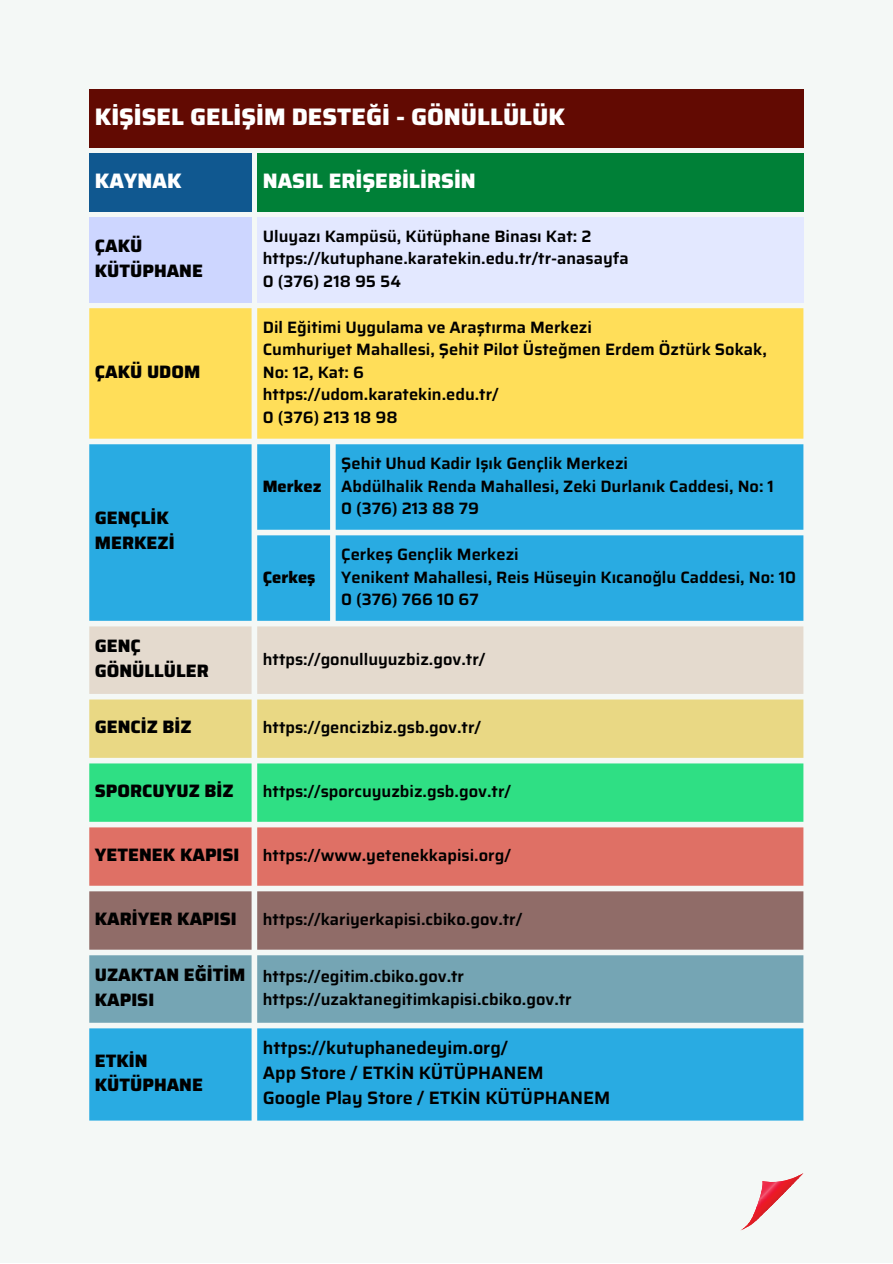
<style>
.page{position:relative;width:893px;height:1264px;background:#fff}
.page>*{position:absolute;margin:0;border:0;box-sizing:border-box;transform-origin:0 0}
.t1{font:800 24px "Saira";color:#fff}
.t2{font:800 21px "Saira";color:#fff}
.t3{font:800 18px/24.8px "Saira";color:#000}
.t4{font:600 18px "Saira";color:#000}
.t5{font:600 16.5px "Saira";color:#000}
.t6{font:800 16.5px "Saira";color:#000}
</style>
<div class="page">
<div style="left:0;top:0;width:892px;height:1262px;background:#f4f8f6"></div>
<div style="left:89px;top:89px;width:714px;height:59px;background:#620a02"></div>
<div style="left:89px;top:153px;width:162px;height:58px;background:#105890"></div>
<div style="left:257px;top:153px;width:546px;height:58px;background:#008037"></div>
<div style="left:89px;top:217px;width:162px;height:85px;background:#cdd6ff"></div>
<div style="left:257px;top:217px;width:546px;height:85px;background:#e3e8ff"></div>
<div style="left:89px;top:308px;width:714px;height:130px;background:#ffde59"></div>
<svg style="left:89px;top:444px;width:714px;height:676px;background:#48b6e3"></svg>
<div style="left:89px;top:626px;width:714px;height:68px;background:#e4dace"></div>
<div style="left:89px;top:699px;width:714px;height:58px;background:#e9d884"></div>
<div style="left:89px;top:763px;width:714px;height:58px;background:#2fdf84"></div>
<div style="left:89px;top:827px;width:714px;height:58px;background:#df7065"></div>
<div style="left:89px;top:891px;width:714px;height:58px;background:#906c68"></div>
<div style="left:89px;top:955px;width:714px;height:67px;background:#75a5b4"></div>
<svg style="left:741px;top:1173px;width:62px;height:57px"></svg>
<p class="t1" style="left:95px;top:98px;width:471px">KİŞİSEL GELİŞİM DESTEĞİ - GÖNÜLLÜLÜK</p>
<p class="t2" style="left:95px;top:164px;width:88px">KAYNAK</p>
<p class="t2" style="left:263px;top:164px;width:214px">NASIL ERİŞEBİLİRSİN</p>
<p class="t3" style="left:95px;top:233px;width:110px">ÇAKÜ<br>KÜTÜPHANE</p>
<p class="t5" style="left:263px;top:223px;width:330px">Uluyazı Kampüsü, Kütüphane Binası Kat: 2</p>
<p class="t5" style="left:263px;top:246px;width:367px">https://kutuphane.karatekin.edu.tr/tr-anasayfa</p>
<p class="t5" style="left:263px;top:268px;width:140px">0 (376) 218 95 54</p>
<p class="t3" style="left:95px;top:359px;width:107px">ÇAKÜ UDOM</p>
<p class="t3" style="left:95px;top:505px;width:81px">GENÇLİK<br>MERKEZİ</p>
<p class="t3" style="left:95px;top:633px;width:115px">GENÇ<br>GÖNÜLLÜLER</p>
<p class="t5" style="left:263px;top:314px;width:328px">Dil Eğitimi Uygulama ve Araştırma Merkezi</p>
<p class="t5" style="left:263px;top:337px;width:505px">Cumhuriyet Mahallesi, Şehit Pilot Üsteğmen Erdem Öztürk Sokak,</p>
<p class="t5" style="left:263px;top:359px;width:103px">No: 12, Kat: 6</p>
<p class="t5" style="left:263px;top:382px;width:237px">https://udom.karatekin.edu.tr/</p>
<p class="t5" style="left:263px;top:404px;width:136px">0 (376) 213 18 98</p>
<p class="t6" style="left:263px;top:473px;width:60px">Merkez</p>
<p class="t6" style="left:263px;top:564px;width:54px">Çerkeş</p>
<p class="t5" style="left:341px;top:450px;width:286px">Şehit Uhud Kadir Işık Gençlik Merkezi</p>
<p class="t5" style="left:341px;top:473px;width:434px">Abdülhalik Renda Mahallesi, Zeki Durlanık Caddesi, No: 1</p>
<p class="t5" style="left:341px;top:495px;width:139px">0 (376) 213 88 79</p>
<p class="t5" style="left:341px;top:541px;width:177px">Çerkeş Gençlik Merkezi</p>
<p class="t5" style="left:341px;top:564px;width:456px">Yenikent Mahallesi, Reis Hüseyin Kıcanoğlu Caddesi, No: 10</p>
<p class="t5" style="left:341px;top:586px;width:139px">0 (376) 766 10 67</p>
<p class="t5" style="left:263px;top:646px;width:224px">https://gonulluyuzbiz.gov.tr/</p>
<p class="t3" style="left:95px;top:714px;width:98px">GENCİZ BİZ</p>
<p class="t5" style="left:263px;top:714px;width:220px">https://gencizbiz.gsb.gov.tr/</p>
<p class="t3" style="left:95px;top:778px;width:140px">SPORCUYUZ BİZ</p>
<p class="t5" style="left:263px;top:778px;width:250px">https://sporcuyuzbiz.gsb.gov.tr/</p>
<p class="t3" style="left:95px;top:842px;width:146px">YETENEK KAPISI</p>
<p class="t5" style="left:263px;top:842px;width:249px">https://www.yetenekkapisi.org/</p>
<p class="t3" style="left:95px;top:906px;width:143px">KARİYER KAPISI</p>
<p class="t5" style="left:263px;top:906px;width:261px">https://kariyerkapisi.cbiko.gov.tr/</p>
<p class="t3" style="left:95px;top:962px;width:152px">UZAKTAN EĞİTİM<br>KAPISI</p>
<p class="t5" style="left:263px;top:963px;width:203px">https://egitim.cbiko.gov.tr</p>
<p class="t5" style="left:263px;top:986px;width:310px">https://uzaktanegitimkapisi.cbiko.gov.tr</p>
<p class="t3" style="left:95px;top:1047px;width:110px">ETKİN<br>KÜTÜPHANE</p>
<p class="t4" style="left:263px;top:1033px;width:247px">https://kutuphanedeyim.org/</p>
<p class="t4" style="left:263px;top:1058px;width:282px">App Store / ETKİN KÜTÜPHANEM</p>
<p class="t4" style="left:263px;top:1083px;width:349px">Google Play Store / ETKİN KÜTÜPHANEM</p>
</div>
